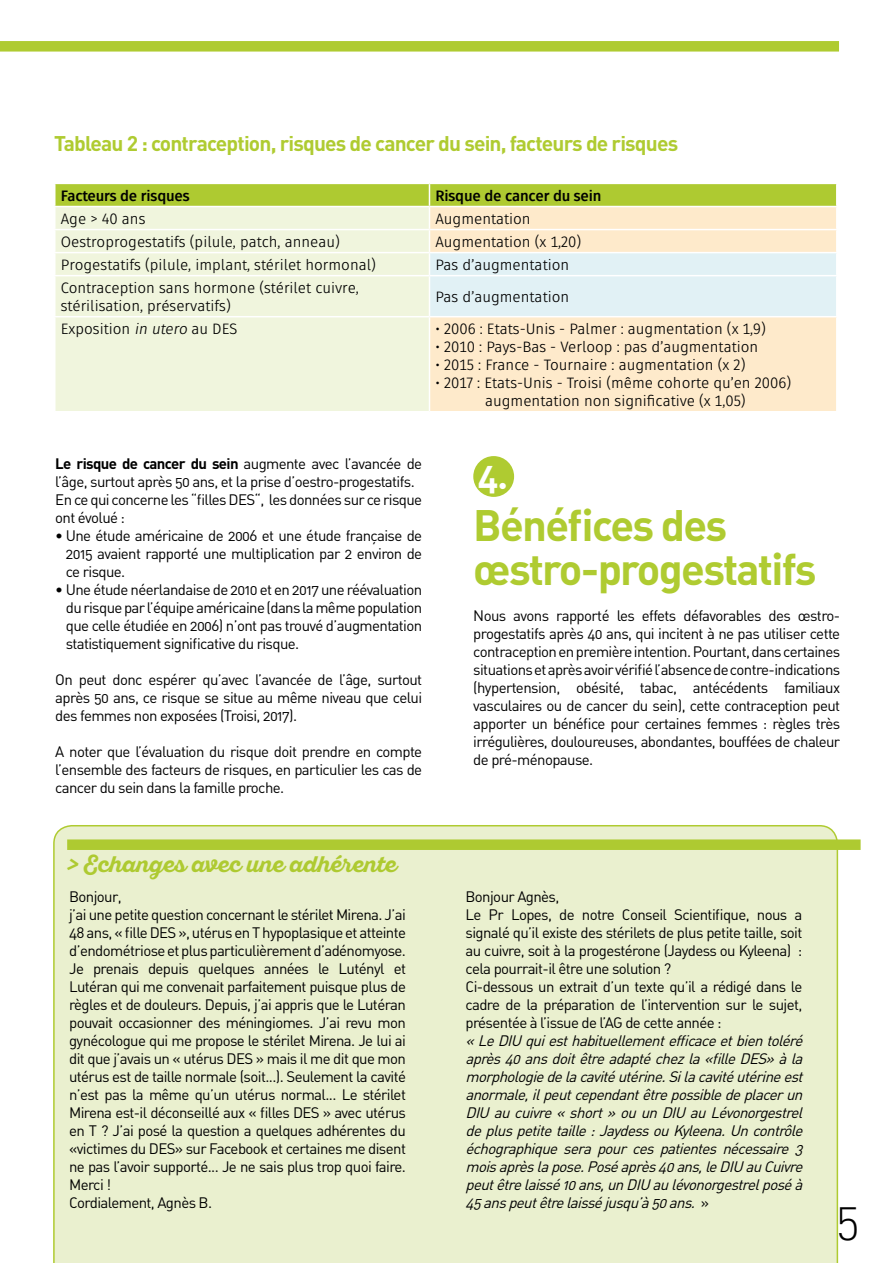
<style>
.page{position:relative;width:893px;height:1263px;background:#fff}
.page>*{position:absolute;margin:0;border:0;box-sizing:border-box;transform-origin:0 0}
.t1{font:46.5px "DIN Light Alternate";color:#000}
.t2{font:43.5px/43.5px "DIN Bold Alternate";letter-spacing:-.04em;color:#afcb31}
.t3{font:36px "DIN Bold Alternate";color:#fff}
.t4{font:700 22.5px "Sant Elia Script Alt";color:#aeca31}
.t5{font:700 21px "DIN";letter-spacing:-.04em;color:#afcb31}
.t6{font:15px/18px "DIN Regular Alternate";letter-spacing:-.04em;color:#000;text-align:justify}
.t7{font:15px/18px "Fuse";color:#000}
.t8{font:italic 15px/18px "DIN Regular Alternate";color:#000;text-align:justify}
.t9{font:700 15px "Fuse";letter-spacing:-.01em;color:#000}
.s1{font-style:italic}
.s2{font-family:"DIN";font-weight:700}
.s3{font-style:normal}
</style>
<div class="page">
<div style="left:0;top:41px;width:839px;height:11px;background:#afcb31"></div>
<div style="left:56px;top:317px;width:373px;height:94px;background:#f0f5dd"></div>
<div style="left:430px;top:317px;width:406px;height:94px;background:#feeacb"></div>
<svg style="left:55px;top:183px;width:782px;height:133px;background:#e4ebc5"></svg>
<hr style="left:54px;top:275px;width:375px;height:1px;background:#fff">
<hr style="left:54px;top:276px;width:2px;height:40px;background:#fff">
<hr style="left:429px;top:275px;width:408px;height:1px;background:#fff">
<hr style="left:429px;top:276px;width:1px;height:40px;background:#fff">
<hr style="left:836px;top:276px;width:1px;height:40px;background:#fff">
<div style="left:473px;top:456px;width:41px;height:41px;background:#afcb31;border-radius:50%"></div>
<div style="left:53px;top:825px;width:785px;height:438px;background:#eaf0cf"></div>
<div style="left:67px;top:839px;width:794px;height:11px;background:#aeca31"></div>
<h3 class="t5" style="left:54px;top:130px;width:626px">Tableau 2 : contraception, risques de cancer du sein, facteurs de risques</h3>
<p class="t9" style="left:61px;top:186px;width:130px">Facteurs de risques</p>
<p class="t9" style="left:435px;top:186px;width:168px">Risque de cancer du sein</p>
<p class="t7" style="left:61px;top:209px;width:86px">Age &gt; 40 ans</p>
<p class="t7" style="left:435px;top:209px;width:97px">Augmentation</p>
<p class="t7" style="left:61px;top:233px;width:281px">Oestroprogestatifs (pilule, patch, anneau)</p>
<p class="t7" style="left:435px;top:233px;width:147px">Augmentation (x 1,20)</p>
<p class="t7" style="left:61px;top:256px;width:317px">Progestatifs (pilule, implant, stérilet hormonal)</p>
<p class="t7" style="left:435px;top:256px;width:135px">Pas d’augmentation</p>
<p class="t7" style="left:61px;top:279px;width:300px">Contraception sans hormone (stérilet cuivre, stérilisation, préservatifs)</p>
<p class="t7" style="left:435px;top:288px;width:135px">Pas d’augmentation</p>
<p class="t7" style="left:61px;top:320px;width:178px">Exposition <span class="s1">in utero</span> au DES</p>
<p class="t7" style="left:435px;top:320px;width:332px">• 2006 : Etats-Unis - Palmer : augmentation (x 1,9)</p>
<p class="t7" style="left:435px;top:338px;width:324px">• 2010 : Pays-Bas - Verloop : pas d’augmentation</p>
<p class="t7" style="left:435px;top:356px;width:311px">• 2015 : France - Tournaire : augmentation (x 2)</p>
<p class="t7" style="left:435px;top:374px;width:357px;text-align:center">• 2017 : Etats-Unis - Troisi (même cohorte qu’en 2006) augmentation non significative (x 1,05)</p>
<p class="t6" style="left:55px;top:454px;width:368px;text-align:left"><span class="s2">Le risque de cancer du sein</span> augmente avec l’avancée de l’âge, surtout après 50 ans, et la prise d’oestro-progestatifs.<br>En ce qui concerne les “filles DES“, les données sur ce risque ont évolué :</p>
<p class="t6" style="left:66px;top:526px;width:358px;text-indent:-11px">• Une étude américaine de 2006 et une étude française de 2015 avaient rapporté une multiplication par 2 environ de ce risque.</p>
<p class="t6" style="left:66px;top:580px;width:358px;text-indent:-11px">• Une étude néerlandaise de 2010 et en 2017 une réévaluation du risque par l’équipe américaine (dans la même population que celle étudiée en 2006) n’ont pas trouvé d’augmentation statistiquement significative du risque.</p>
<p class="t6" style="left:55px;top:670px;width:368px">On peut donc espérer qu’avec l’avancée de l’âge, surtout après 50 ans, ce risque se situe au même niveau que celui des femmes non exposées (Troisi, 2017).</p>
<p class="t6" style="left:55px;top:742px;width:368px">A noter que l’évaluation du risque doit prendre en compte l’ensemble des facteurs de risques, en particulier les cas de cancer du sein dans la famille proche.</p>
<h3 class="t3" style="left:477px;top:452px;width:32px">4.</h3>
<h2 class="t2" style="left:473px;top:502px;width:345px">Bénéfices des œstro-progestatifs</h2>
<p class="t6" style="left:473px;top:606px;width:368px">Nous avons rapporté les effets défavorables des œstro&shy;progestatifs après 40 ans, qui incitent à ne pas utiliser cette contraception en première intention. Pourtant, dans certaines situations et après avoir vérifié l’absence de contre-indications (hypertension, obésité, tabac, antécédents familiaux vasculaires ou de cancer du sein), cette contraception peut apporter un bénéfice pour certaines femmes : règles très irrégulières, douloureuses, abondantes, bouffées de chaleur de pré-ménopause.</p>
<h3 class="t4" style="left:67px;top:851px;width:331px">&gt; Echanges avec une adhérente</h3>
<p class="t6" style="left:69px;top:887px;width:338px;text-align:left">Bonjour,<br>j’ai une petite question concernant le stérilet Mirena. J’ai 48 ans, « fille DES », utérus en T hypoplasique et atteinte d’endométriose et plus particulièrement d’adénomyose.<br>Je prenais depuis quelques années le Lutényl et Lutéran qui me convenait parfaitement puisque plus de règles et de douleurs. Depuis, j’ai appris que le Lutéran pouvait occasionner des méningiomes. J’ai revu mon gynécologue qui me propose le stérilet Mirena. Je lui ai dit que j’avais un « utérus DES » mais il me dit que mon utérus est de taille normale (soit...). Seulement la cavité n’est pas la même qu’un utérus normal... Le stérilet Mirena est-il déconseillé aux « filles DES » avec utérus en T ? J’ai posé la question a quelques adhérentes du «victimes du DES» sur Facebook et certaines me disent ne pas l’avoir supporté... Je ne sais plus trop quoi faire.<br>Merci !<br>Cordialement, Agnès B.</p>
<p class="t6" style="left:465px;top:887px;width:338px;text-align:left">Bonjour Agnès,<br>Le Pr Lopes, de notre Conseil Scientifique, nous a signalé qu’il existe des stérilets de plus petite taille, soit au cuivre, soit à la progestérone (Jaydess ou Kyleena) : cela pourrait-il être une solution ?<br>Ci-dessous un extrait d’un texte qu’il a rédigé dans le cadre de la préparation de l’intervention sur le sujet, présentée à l’issue de l’AG de cette année :</p>
<p class="t8" style="left:465px;top:1031px;width:343px">«LeDIU quiesthabituellementefficaceetbientoléré après40ansdoitêtreadaptéchezla«filleDES»àla morphologiedelacavitéutérine.Silacavitéutérineest anormale,ilpeutcependantêtrepossibledeplacerun DIU aucuivre«short»ouunDIU auLévonorgestrel depluspetitetaille:JaydessouKyleena.Uncontrôle échographique sera pour ces patientes nécessaire 3 moisaprèslapose.Poséaprès40ans,leDIU auCuivre peutêtrelaissé10ans,unDIU aulévonorgestrelposéà 45anspeutêtrelaisséjusqu’à50ans. <span class="s3">»</span></p>
<h1 class="t1" style="left:836px;top:1189px;width:25px">5</h1>
</div>
